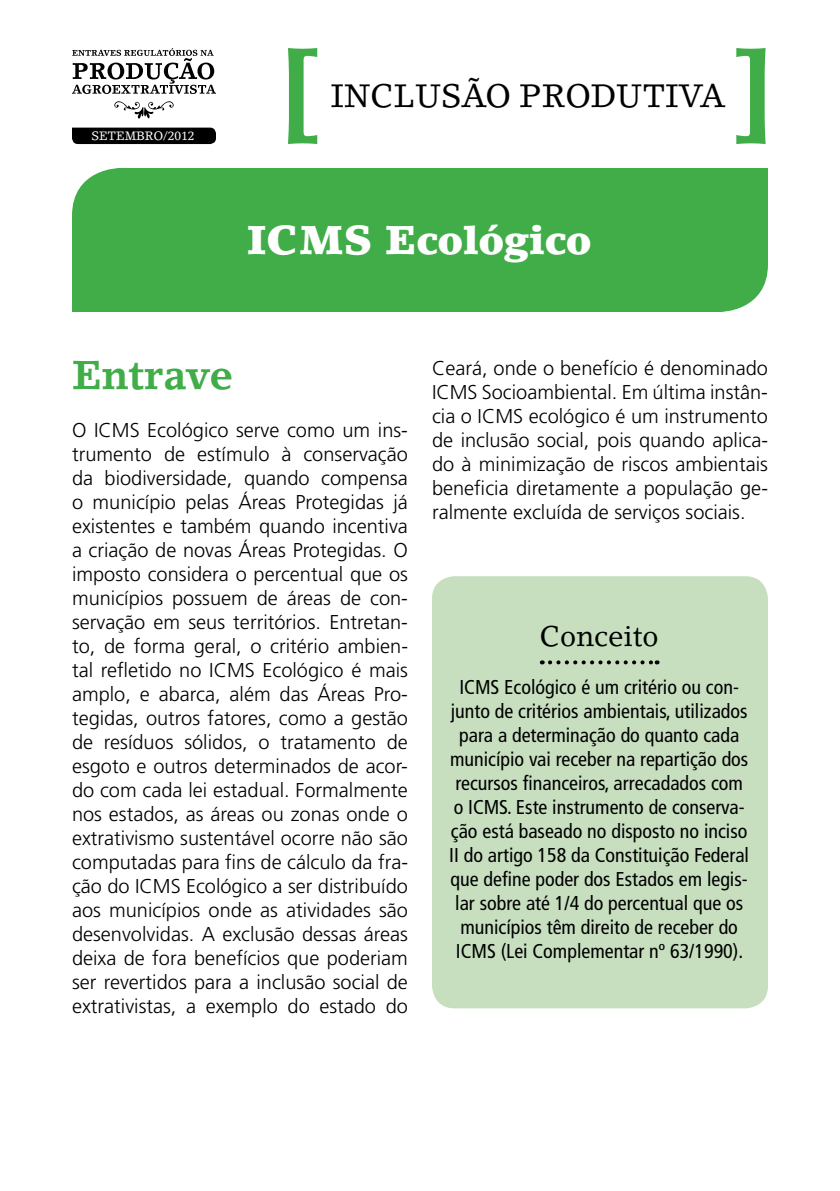
<style>
.page{position:relative;width:840px;height:1191px;background:#fff}
.page>*{position:absolute;margin:0;border:0;box-sizing:border-box;transform-origin:0 0}
.t1{font:900 40px "Lino Letter Std";color:#fff}
.t2{font:700 40px "Lino Letter Std";color:#41ad49}
.t3{font:32px "Lino Letter Std";color:#000}
.t4{font:28px "Lino Letter Std";color:#000}
.t5{font:300 20px/24px "Frutiger";color:#000;text-align:justify}
.t6{font:condensed 20px/24px "Frutiger";color:#000;text-align:center}
.t7{font:12px "Lino Letter Std";color:#fff}
</style>
<div class="page">
<div style="left:72px;top:128px;width:144px;height:16px;background:#000"></div>
<svg style="left:72px;top:48px;width:144px;height:46px"></svg>
<svg style="left:114px;top:101px;width:59px;height:17px"></svg>
<svg style="left:288px;top:48px;width:29px;height:96px"></svg>
<svg style="left:736px;top:48px;width:29px;height:96px"></svg>
<div style="left:72px;top:168px;width:695px;height:144px;background:#41ad49"></div>
<div style="left:432px;top:576px;width:335px;height:432px;background:#c7dfbf;border-radius:23px"></div>
<svg style="left:549px;top:660px;width:108px;height:4px"></svg>
<p class="t7" style="left:91px;top:129px;width:104px">SETEMBRO/2012</p>
<h2 class="t3" style="left:330px;top:77px;width:395px">INCLUSÃO PRODUTIVA</h2>
<h1 class="t1" style="left:247px;top:216px;width:345px">ICMS Ecológico</h1>
<h1 class="t2" style="left:72px;top:350px;width:163px">Entrave</h1>
<p class="t5" style="left:72px;top:418px;width:337px">O ICMS Ecológico serve como um ins&shy;trumento de estímulo à conservação da biodiversidade, quando compensa o município pelas Áreas Protegidas já existentes e também quando incentiva a criação de novas Áreas Protegidas. O imposto considera o percentual que os municípios possuem de áreas de con&shy;servação em seus territórios. Entretan&shy;to, de forma geral, o critério ambien&shy;tal refletido no ICMS Ecológico é mais amplo, e abarca, além das Áreas Pro&shy;tegidas, outros fatores, como a gestão de resíduos sólidos, o tratamento de esgoto e outros determinados de acor&shy;do com cada lei estadual. Formalmente nos estados, as áreas ou zonas onde o extrativismo sustentável ocorre não são computadas para fins de cálculo da fra&shy;ção do ICMS Ecológico a ser distribuído aos municípios onde as atividades são desenvolvidas. A exclusão dessas áreas deixa de fora benefícios que poderiam ser revertidos para a inclusão social de extrativistas, a exemplo do estado do</p>
<p class="t5" style="left:432px;top:356px;width:337px">Ceará, onde o benefício é denominado ICMS Socioambiental. Em última instân&shy;cia o ICMS ecológico é um instrumento de inclusão social, pois quando aplica&shy;do à minimização de riscos ambientais beneficia diretamente a população ge&shy;ralmente excluída de serviços sociais.</p>
<h3 class="t4" style="left:539px;top:619px;width:120px">Conceito</h3>
<p class="t6" style="left:449px;top:675px;width:301px">ICMS Ecológico é um critério ou con&shy;junto de critérios ambientais, utilizados para a determinação do quanto cada município vai receber na repartição dos recursos financeiros, arrecadados com o ICMS. Este instrumento de conserva&shy;ção está baseado no disposto no inciso II do artigo 158 da Constituição Federal que define poder dos Estados em legis&shy;lar sobre até 1/4 do percentual que os municípios têm direito de receber do ICMS (Lei Complementar nº 63/1990).</p>
</div>
